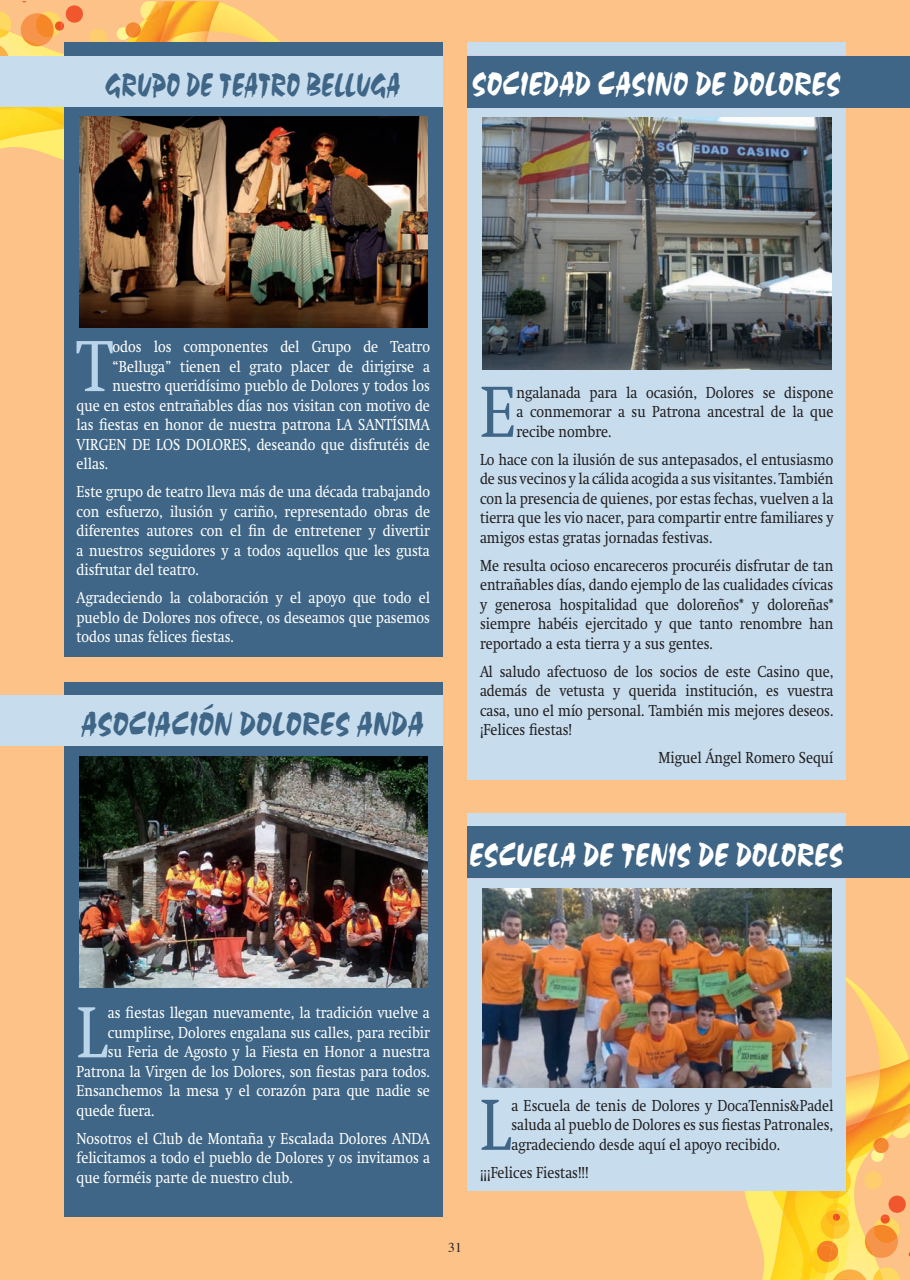
<style>
.page{position:relative;width:910px;height:1280px;background:#fff}
.page>*{position:absolute;margin:0;border:0;box-sizing:border-box;transform-origin:0 0}
.t1{font:71.4px "Swift";color:#3f6686;scale:.87 1}
.t2{font:71.4px "Swift";color:#bad5e9;scale:.87 1}
.t3{font:35.25px "Staccato 555 BT Regular A";color:#fff;scale:.81 1}
.t4{font:35.25px "Staccato 555 BT Regular A";color:#3f6686;scale:.83 1}
.t5{font:35.25px "Staccato 555 BT Regular A";color:#3f6686;scale:.71 1}
.t6{font:15.75px/19.5px "Swift";color:#fff;text-align:justify;scale:.87 1}
.t7{font:15.75px/19.5px "Swift";color:#231f20;text-align:justify;scale:.87 1}
.t8{font:13.5px "Times";color:#231f20}
</style>
<div class="page">
<div style="left:1px;top:1px;width:909px;height:1279px;background:#fcc287"></div>
<img style="left:219px;top:2px;width:87px;height:41px">
<img style="left:201px;top:1px;width:18px;height:42px">
<svg style="left:0;top:1px;width:201px;height:166px"></svg>
<img style="left:846px;top:977px;width:63px;height:82px">
<img style="left:862px;top:1059px;width:48px;height:18px">
<svg style="left:744px;top:1077px;width:166px;height:203px"></svg>
<div style="left:467px;top:43px;width:379px;height:737px;background:#c7ddee"></div>
<div style="left:467px;top:813px;width:379px;height:378px;background:#c7ddee"></div>
<svg style="left:467px;top:55px;width:379px;height:53px"></svg>
<div style="left:467px;top:56px;width:443px;height:51px;background:#3f6686"></div>
<div style="left:467px;top:827px;width:443px;height:51px;background:#3f6686"></div>
<img style="left:482px;top:117px;width:349px;height:253px">
<img style="left:482px;top:888px;width:349px;height:199px">
<div style="left:64px;top:43px;width:379px;height:614px;background:#3f6686"></div>
<div style="left:64px;top:682px;width:379px;height:534px;background:#3f6686"></div>
<div style="left:0;top:56px;width:443px;height:50px;background:#c7ddee"></div>
<div style="left:0;top:695px;width:443px;height:51px;background:#c7ddee"></div>
<img style="left:79px;top:117px;width:349px;height:210px">
<img style="left:79px;top:756px;width:349px;height:232px">
<h2 class="t5" style="left:106px;top:63px;width:417px">GRUPO DE TEATRO BELLUGA</h2>
<h2 class="t3" style="left:472px;top:62px;width:457px">SOCIEDAD CASINO DE DOLORES</h2>
<h1 class="t2" style="left:77px;top:325px;width:43px">T</h1>
<p class="t6" style="left:113px;top:337px;width:366px">odos los componentes del Grupo de Teatro</p>
<p class="t6" style="left:113px;top:356px;width:366px">“Belluga” tienen el grato placer de dirigirse a</p>
<p class="t6" style="left:113px;top:376px;width:366px">nuestro queridísimo pueblo de Dolores y todos los</p>
<p class="t6" style="left:77px;top:395px;width:408px">que en estos entrañables días nos visitan con motivo de</p>
<p class="t6" style="left:77px;top:415px;width:408px">las fiestas en honor de nuestra patrona LA SANTÍSIMA</p>
<p class="t6" style="left:77px;top:434px;width:408px">VIRGEN DE LOS DOLORES, deseando que disfrutéis de</p>
<p class="t6" style="left:77px;top:454px;width:38px">ellas.</p>
<p class="t6" style="left:77px;top:482px;width:408px">Este grupo de teatro lleva más de una década trabajando con esfuerzo, ilusión y cariño, representado obras de diferentes autores con el fin de entretener y divertir a nuestros seguidores y a todos aquellos que les gusta disfrutar del teatro.</p>
<p class="t6" style="left:77px;top:588px;width:408px">Agradeciendo la colaboración y el apoyo que todo el pueblo de Dolores nos ofrece, os deseamos que pasemos todos unas felices fiestas.</p>
<h2 class="t4" style="left:82px;top:702px;width:414px">ASOCIACIÓN DOLORES ANDA</h2>
<h1 class="t1" style="left:480px;top:371px;width:43px">E</h1>
<p class="t7" style="left:516px;top:383px;width:366px">ngalanada para la ocasión, Dolores se dispone a conmemorar a su Patrona ancestral de la que recibe nombre.</p>
<p class="t7" style="left:480px;top:450px;width:408px">Lo hace con la ilusión de sus antepasados, el entusiasmo de sus vecinos y la cálida acogida a sus visitantes. También con la presencia de quienes, por estas fechas, vuelven a la tierra que les vio nacer, para compartir entre familiares y amigos estas gratas jornadas festivas.</p>
<p class="t7" style="left:480px;top:556px;width:408px">Me resulta ocioso encareceros procuréis disfrutar de tan entrañables días, dando ejemplo de las cualidades cívicas y generosa hospitalidad que doloreños* y doloreñas* siempre habéis ejercitado y que tanto renombre han reportado a esta tierra y a sus gentes.</p>
<p class="t7" style="left:480px;top:662px;width:408px">Al saludo afectuoso de los socios de este Casino que, además de vetusta y querida institución, es vuestra casa, uno el mío personal. También mis mejores deseos. ¡Felices fiestas!</p>
<p class="t7" style="left:658px;top:748px;width:203px">Miguel Ángel Romero Sequí</p>
<h2 class="t3" style="left:469px;top:832px;width:464px">ESCUELA DE TENIS DE DOLORES</h2>
<h1 class="t2" style="left:77px;top:992px;width:38px">L</h1>
<p class="t6" style="left:108px;top:1003px;width:372px">as fiestas llegan nuevamente, la tradición vuelve a</p>
<p class="t6" style="left:108px;top:1023px;width:372px">cumplirse, Dolores engalana sus calles, para recibir</p>
<p class="t6" style="left:108px;top:1042px;width:372px">su Feria de Agosto y la Fiesta en Honor a nuestra</p>
<p class="t6" style="left:77px;top:1062px;width:408px">Patrona la Virgen de los Dolores, son fiestas para todos.</p>
<p class="t6" style="left:77px;top:1081px;width:408px">Ensanchemos la mesa y el corazón para que nadie se</p>
<p class="t6" style="left:77px;top:1101px;width:91px">quede fuera.</p>
<p class="t6" style="left:77px;top:1129px;width:408px">Nosotros el Club de Montaña y Escalada Dolores ANDA felicitamos a todo el pueblo de Dolores y os invitamos a que forméis parte de nuestro club.</p>
<h1 class="t1" style="left:480px;top:1084px;width:38px">L</h1>
<p class="t7" style="left:511px;top:1096px;width:372px">a Escuela de tenis de Dolores y DocaTennis&amp;Padel saluda al pueblo de Dolores es sus fiestas Patronales, agradeciendo desde aquí el apoyo recibido.</p>
<p class="t7" style="left:480px;top:1163px;width:126px">¡¡¡Felices Fiestas!!!</p>
<p class="t8" style="left:448px;top:1235px;width:15px">31</p>
</div>
